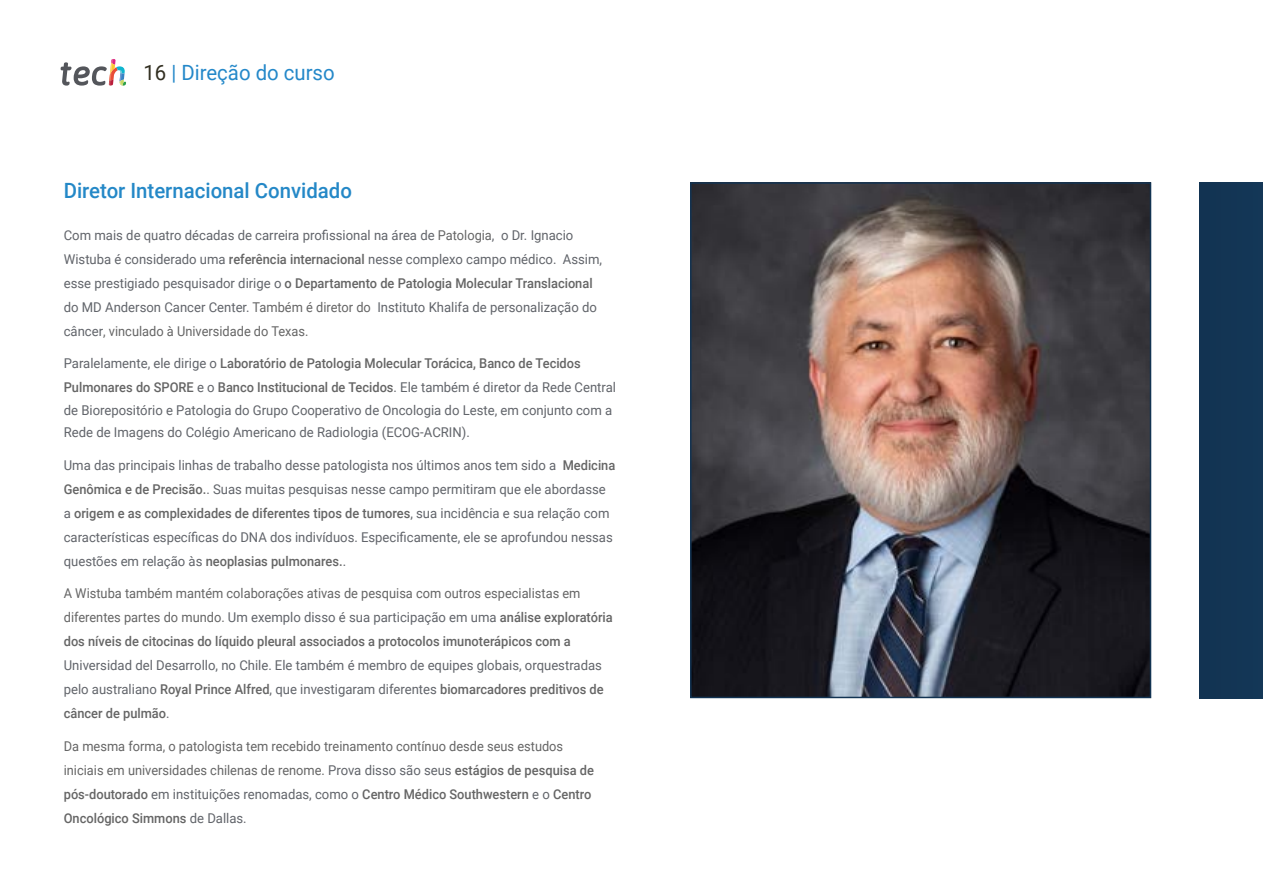
<style>
.page{position:relative;width:1263px;height:893px;background:#fff}
.page>*{position:absolute;margin:0;border:0;box-sizing:border-box;transform-origin:0 0}
.t1{font:500 21px "Roboto";color:#2488c7}
.t2{font:21px "Roboto";color:#2488c9}
.t3{font:13.5px/24px "Roboto";color:#61646a}
.t4{font:13.5px/24px "Roboto";color:#656565;scale:.95 1}
.t5{font:500 13.5px/24px "Roboto";color:#656565;scale:.95 1}
.s1{color:#312e20}
.s2{color:#656565}
.s3{font-weight:500;color:#656565}
.s4{font-weight:400;color:#61646a}
.s5{color:#61646a}
.s6{font-weight:500}
</style>
<div class="page">
<svg style="left:61px;top:59px;width:65px;height:27px"></svg>
<img style="left:693px;top:185px;width:455px;height:510px">
<div style="left:690px;top:182px;width:461px;height:516px;border:2px solid #123352"></div>
<div style="left:1199px;top:182px;width:64px;height:516px;background:#133554"></div>
<h1 class="t2" style="left:144px;top:57px;width:193px"><span class="s1">16</span> | Direção do curso</h1>
<h1 class="t1" style="left:64px;top:176px;width:290px">Diretor Internacional Convidado</h1>
<p class="t3" style="left:64px;top:222px;width:540px">Com mais de quatro décadas de carreira profissional na área de <span class="s2">Patologia</span>, o Dr. Ignacio Wistuba é considerado uma <span class="s3">referência internacional</span> nesse complexo campo médico. Assim, esse prestigiado pesquisador dirige o <span class="s3">o Departamento de Patologia Molecular Translacional </span>do MD Anderson Cancer Center. <span class="s2">Também é diretor do</span> Instituto Khalifa de personalização do câncer<span class="s2">, vinculado à Universidade do Texas.</span></p>
<p class="t5" style="left:64px;top:351px;width:583px"><span class="s4">Paralelamente, ele dirige o</span> Laboratório de Patologia Molecular Torácica, Banco de Tecidos<br>Pulmonares do SPORE <span class="s4">e o</span> Banco Institucional de Tecidos<span class="s4">. Ele também é diretor da Rede Central</span></p>
<p class="t3" style="left:64px;top:398px;width:550px;line-height:22.5px">de Biorepositório e Patologia do Grupo Cooperativo de Oncologia do Leste, em conjunto com a<br>Rede de Imagens do Colégio Americano de Radiologia (ECOG-ACRIN).</p>
<p class="t3" style="left:64px;top:452px;width:553px">Uma das principais linhas de trabalho desse patologista nos últimos anos tem sido a <span class="s3">Medicina Genômica e de Precisão.</span>. Suas muitas pesquisas nesse campo permitiram que ele abordasse a <span class="s3">origem e as complexidades de diferentes tipos de tumores</span>, sua incidência e sua relação com características específicas do DNA dos indivíduos. Especificamente, ele se aprofundou nessas questões em relação às <span class="s3">neoplasias pulmonares.</span>.</p>
<p class="t4" style="left:64px;top:581px;width:579px">A Wistuba também mantém colaborações ativas de pesquisa com outros especialistas em diferentes partes do mundo. <span class="s5">Um exemplo disso é sua participação em uma</span> <span class="s6">análise exploratória dos níveis de citocinas do líquido pleural associados a protocolos imunoterápicos com a</span></p>
<p class="t3" style="left:64px;top:653px;width:541px">Universidad del Desarrollo, no Chile. Ele também é membro de equipes globais, orquestradas pelo australiano <span class="s3">Royal Prince Alfred</span>, que investigaram diferentes <span class="s3">biomarcadores preditivos de câncer de pulmão</span>.</p>
<p class="t4" style="left:64px;top:733px;width:559px">Da mesma forma, o patologista tem recebido treinamento contínuo desde seus estudos iniciais em universidades chilenas de renome. <span class="s5">Prova disso são seus</span> <span class="s6">estágios de pesquisa de pós-doutorado</span> <span class="s5">em instituições renomadas, como o</span> <span class="s6">Centro Médico Southwestern</span> <span class="s5">e o</span> <span class="s6">Centro Oncológico Simmons</span> <span class="s5">de Dallas.</span></p>
</div>
